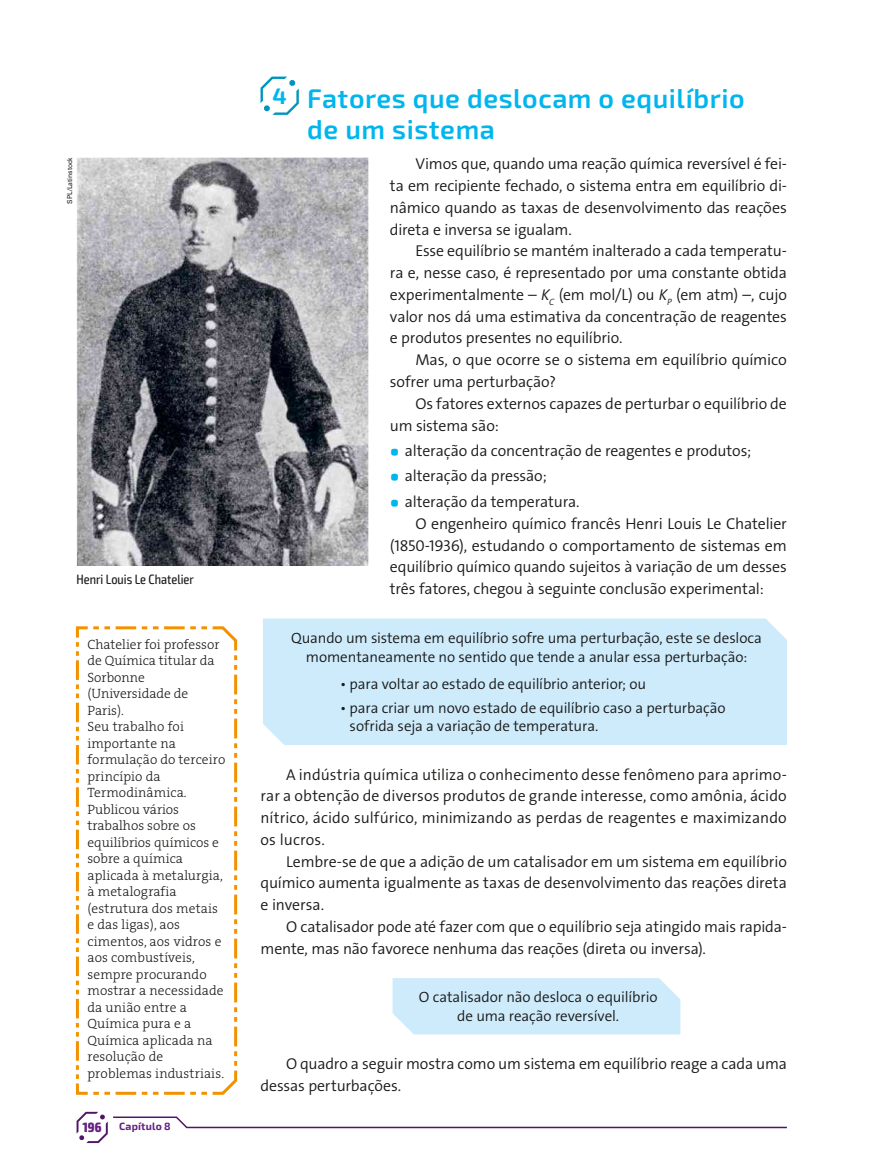
<style>
.page{position:relative;width:872px;height:1170px;background:#fff}
.page>*{position:absolute;margin:0;border:0;box-sizing:border-box;transform-origin:0 0}
.t1{font:600 27px/31.5px "Exo 2.0";letter-spacing:.02em;color:#00b6ed}
.t2{font:300 15.75px/21.8px "The Sans Os F";letter-spacing:-.01em;color:#1a1a18;text-align:justify}
.t3{font:300 15px/18.8px "The Sans Os F";letter-spacing:-.005em;color:#1a1a18;text-align:center}
.t4{font:13.5px/16.5px "The Serif HP3 Lig";letter-spacing:.01em;color:#1a1a18}
.t5{font:condensed 13.5px "Exo 2";color:#1a1a18}
.t6{font:800 condensed 13.5px "Exo 2";color:#662282}
.t7{font:700 10.5px "Exo 2.0";letter-spacing:.02em;color:#662282}
.t8{font:6.75px "Univers LT Std";color:#1a1a18}
.s1{font-weight:700;font-size:22.5px}
.s2{font-style:italic}
.s3{font-family:"Exo 2.0";font-weight:900;font-size:25.5px;color:#00b6ed}
</style>
<div class="page">
<svg style="left:260px;top:77px;width:39px;height:38px"></svg>
<div style="left:263px;top:618px;width:524px;height:127px;background:#ceebfc"></div>
<div style="left:392px;top:978px;width:288px;height:56px;background:#ceebfc"></div>
<svg style="left:75px;top:626px;width:163px;height:469px"></svg>
<img style="left:77px;top:157px;width:291px;height:409px">
<svg style="left:77px;top:1111px;width:710px;height:31px"></svg>
<p class="t8" style="left:66px;top:203px;width:48px;rotate:-90deg">SPL/Latinstock</p>
<p class="t5" style="left:77px;top:571px;width:119px">Henri Louis Le Chatelier</p>
<p class="t4" style="left:87px;top:637px;width:139px">Chatelier foi professor de Química titular da<br>Sorbonne (Universidade de<br>Paris).<br>Seu trabalho foi importante na formulação do terceiro princípio da<br>Termodinâmica.<br>Publicou vários trabalhos sobre os equilíbrios químicos e sobre a química aplicada à metalurgia, à metalo grafia (estrutura dos metais e das ligas), aos cimentos, aos vidros e aos combustíveis, sempre procurando mostrar a necessidade da união entre a<br>Química pura e a<br>Química aplicada na resolução de problemas industriais.</p>
<p class="t6" style="left:83px;top:1119px;width:20px">196</p>
<p class="t7" style="left:119px;top:1120px;width:53px">Capítulo 8</p>
<h1 class="t1" style="left:307px;top:82px;width:439px;text-indent:-35px"><span class="s1">4</span> Fatores que deslocam o equilíbrio de um sistema</h1>
<p class="t2" style="left:390px;top:155px;width:398px;text-indent:26px">Vimos que, quando uma reação química reversível é fei&shy;ta em recipiente fechado, o sistema entra em equilíbrio di&shy;nâmico quando as taxas de desenvolvimento das reações direta e inversa se igualam.</p>
<p class="t2" style="left:390px;top:242px;width:398px;text-indent:26px">Esse equilíbrio se mantém inalterado a cada temperatu&shy;ra e, nesse caso, é representado por uma constante obtida experimentalmente – <span class="s2">K</span><sub>C</sub> (em mol/L) ou <span class="s2">K</span><sub>P</sub> (em atm) –, cujo valor nos dá uma estimativa da concentração de reagentes e produtos presentes no equilíbrio.</p>
<p class="t2" style="left:390px;top:350px;width:398px;text-indent:26px">Mas, o que ocorre se o sistema em equilíbrio químico sofrer uma perturbação?</p>
<p class="t2" style="left:390px;top:394px;width:398px;text-indent:25px">Os fatores externos capazes de perturbar o equilí brio de um sistema são:</p>
<p class="t2" style="left:390px;top:441px;width:363px"><span class="s3">•</span> alteração da concentração de reagentes e produtos;</p>
<p class="t2" style="left:390px;top:466px;width:158px"><span class="s3">•</span> alteração da pressão;</p>
<p class="t2" style="left:390px;top:492px;width:191px"><span class="s3">•</span> alteração da temperatura.</p>
<p class="t2" style="left:415px;top:514px;width:373px">O engenheiro químico francês Henri Louis Le Chatelier</p>
<p class="t2" style="left:390px;top:536px;width:398px">(1850-1936), estudando o comportamento de sistemas em</p>
<p class="t2" style="left:390px;top:557px;width:398px">equilíbrio quí mico quando sujeitos à variação de um desses</p>
<p class="t2" style="left:390px;top:579px;width:375px">três fatores, chegou à seguinte conclusão experimental:</p>
<p class="t3" style="left:291px;top:630px;width:472px">Quando um sistema em equilíbrio sofre uma perturbação, este se desloca momentaneamente no sentido que tende a anular essa perturbação:</p>
<p class="t3" style="left:340px;top:676px;width:308px">• para voltar ao estado de equilíbrio anterior; ou</p>
<p class="t3" style="left:349px;top:699px;width:377px;text-align:left;text-indent:-10px">• para criar um novo estado de equilíbrio caso a perturbação sofrida seja a variação de temperatura.</p>
<p class="t2" style="left:260px;top:764px;width:528px;text-indent:26px">A indústria química utiliza o co nhe cimento desse fe nô me no para aprimo&shy;rar a obtenção de diversos produtos de grande interesse, como amônia, ácido nítrico, ácido sulfúrico, minimizando as perdas de reagentes e maximizando os lucros.</p>
<p class="t2" style="left:260px;top:851px;width:528px;text-indent:25px">Lembre-se de que a adição de um cata lisador em um sistema em equi líbrio químico aumenta igualmente as taxas de desenvolvimento das reações direta e in versa.</p>
<p class="t2" style="left:260px;top:917px;width:528px;text-indent:25px">O catalisador pode até fazer com que o equilí brio seja atingido mais rapida&shy;mente, mas não favo rece nenhuma das reações (direta ou inversa).</p>
<p class="t3" style="left:419px;top:989px;width:240px">O catalisador não desloca o equilíbrio de uma reação reversível.</p>
<p class="t2" style="left:260px;top:1054px;width:528px;text-indent:26px">O quadro a seguir mostra como um sistema em equilíbrio reage a cada uma dessas perturbações.</p>
</div>
